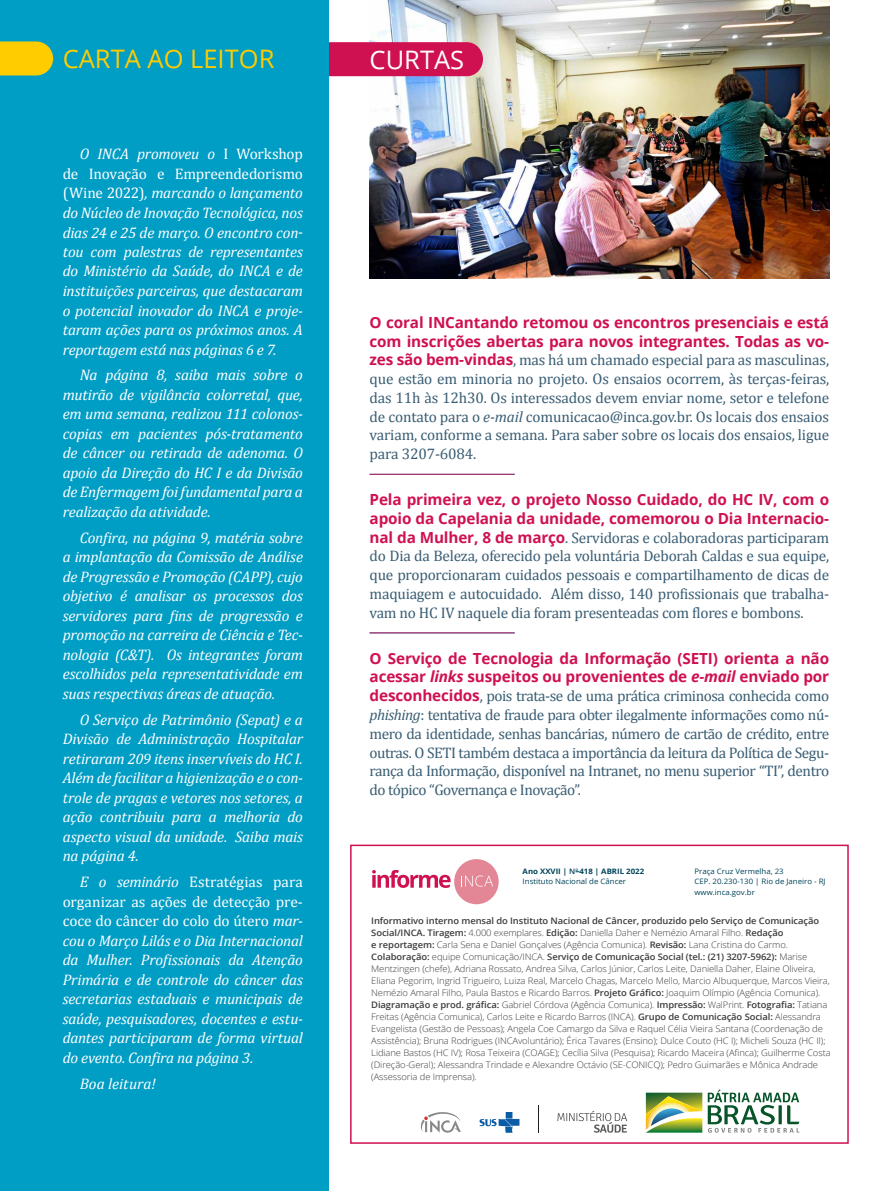
<style>
.page{position:relative;width:893px;height:1191px;background:#fff}
.page>*{position:absolute;margin:0;border:0;box-sizing:border-box;transform-origin:0 0}
.t1{font:25.5px "Open Sans";color:#fc0}
.t2{font:25.5px "Open Sans";color:#fff}
.t3{font:italic 15.3px/19.5px "Cambria";letter-spacing:-.015em;color:#fff;text-align:justify}
.t4{font:15.3px/18.8px "Cambria";letter-spacing:-.015em;color:#395d73;text-align:justify}
.t5{font:700 15.3px/18.8px "Open Sans";letter-spacing:-.01em;color:#cf1152}
.t6{font:italic 15.3px "Cambria";letter-spacing:.005em;color:#fff}
.t7{font:300 9px/12px "Open Sans";letter-spacing:-.01em;color:#3c3c3b;scale:1.05 1}
.t8{font:7.5px/10.5px "Open Sans";color:#00445b;scale:1.05 1}
.s1{font-style:normal}
.s2{font-family:"Open Sans";font-weight:700;color:#cf1152}
.s3{font-style:italic}
.s4{font-weight:700}
.s5{font-weight:600}
</style>
<div class="page">
<img style="left:370px;top:0;width:459px;height:279px">
<div style="left:328px;top:42px;width:155px;height:34px;background:#cf1152"></div>
<hr style="left:370px;top:474px;width:145px;height:1px;background:#009dc5">
<hr style="left:370px;top:632px;width:145px;height:1px;background:#009dc5">
<div style="left:0;top:0;width:328px;height:1191px;background:#009dc5"></div>
<div style="left:350px;top:844px;width:499px;height:299px;border:2px solid #cf1152"></div>
<svg style="left:0;top:41px;width:53px;height:34px;background:#ebc80f"></svg>
<svg style="left:372px;top:870px;width:79px;height:18px"></svg>
<div style="left:454px;top:859px;width:45px;height:45px;background:#e38797;border-radius:50%"></div>
<svg style="left:461px;top:875px;width:32px;height:11px"></svg>
<svg style="left:479px;top:1112px;width:40px;height:20px"></svg>
<svg style="left:557px;top:1111px;width:70px;height:21px"></svg>
<svg style="left:646px;top:1092px;width:56px;height:40px;background:#9cb264"></svg>
<svg style="left:708px;top:1089px;width:91px;height:43px"></svg>
<svg style="left:538px;top:1105px;width:1px;height:27px"></svg>
<svg style="left:420px;top:1112px;width:41px;height:20px"></svg>
<hr style="left:370px;top:474px;width:144px;height:1px;background:#cf1152">
<hr style="left:370px;top:632px;width:144px;height:1px;background:#cf1152">
<h1 class="t1" style="left:63px;top:42px;width:213px">CARTA AO LEITOR</h1>
<p class="t3" style="left:63px;top:144px;width:242px;text-indent:17px">O INCA promoveu o <span class="s1">I Workshop de Inovação e Empreendedorismo (Wine 2022)</span>, marcando o lançamento do Núcleo de Inovação Tecnológica, nos dias 24 e 25 de março. O encontro con&shy;tou com palestras de representantes do Ministério da Saúde, do INCA e de instituições parceiras, que destacaram o potencial inovador do INCA e proje&shy;taram ações para os próximos anos. A reportagem está nas páginas 6 e 7.</p>
<p class="t3" style="left:63px;top:365px;width:242px;text-indent:17px">Na página 8, saiba mais sobre o mutirão de vigilância colorretal, que, em uma semana, realizou 111 colonos&shy;copias em pacientes pós-tratamento de câncer ou retirada de adenoma. O apoio da Direção do HC I e da Divisão de Enfermagem foi fundamental para a realização da atividade.</p>
<p class="t3" style="left:63px;top:527px;width:242px;text-indent:17px">Confira, na página 9, matéria sobre a implantação da Comissão de Análise de Progressão e Promoção (CAPP), cujo objetivo é analisar os processos dos servidores para fins de progressão e promoção na carreira de Ciência e Tec&shy;nologia (C&amp;T). Os integrantes foram escolhidos pela representatividade em suas respectivas áreas de atuação.</p>
<p class="t3" style="left:63px;top:709px;width:242px;text-indent:17px">O Serviço de Patrimônio (Sepat) e a Divisão de Administração Hospitalar retiraram 209 itens inservíveis do HC I.<br>Além de facilitar a higienização e o con&shy;trole de pragas e vetores nos setores, a ação contribuiu para a melhoria do aspecto visual da unidade. Saiba mais na página 4.</p>
<p class="t3" style="left:63px;top:871px;width:242px;text-indent:17px">E o seminário <span class="s1">Estratégias para organizar as ações de detecção pre&shy;coce do câncer do colo do útero</span> mar&shy;cou o Março Lilás e o Dia Internacional da Mulher. Profissionais da Atenção Primária e de controle do câncer das secretarias estaduais e municipais de saúde, pesquisadores, docentes e estu&shy;dantes participaram de forma virtual do evento. Confira na página 3.</p>
<p class="t6" style="left:80px;top:1072px;width:77px">Boa leitura!</p>
<h1 class="t2" style="left:370px;top:42px;width:96px">CURTAS</h1>
<p class="t5" style="left:370px;top:312px;width:461px">O coral INCantando retomou os encontros presenciais e está com inscrições abertas para novos integrantes. Todas as vo-</p>
<p class="t4" style="left:370px;top:351px;width:461px"><span class="s2">zes são bem-vindas</span>, mas há um chamado especial para as masculinas, que estão em minoria no projeto. Os ensaios ocorrem, às terças-feiras, das 11h às 12h30. Os interessados devem enviar nome, setor e telefone de contato para o <span class="s3">e-mail</span> comunicacao@inca.gov.br. Os locais dos ensaios variam, conforme a semana. Para saber sobre os locais dos ensaios, ligue para 3207-6084.</p>
<p class="t5" style="left:370px;top:490px;width:461px">Pela primeira vez, o projeto Nosso Cuidado, do HC IV, com o apoio da Capelania da unidade, comemorou o Dia Internacio-</p>
<p class="t4" style="left:370px;top:528px;width:461px"><span class="s2">nal da Mulher, 8 de março</span>. Servidoras e colaboradoras participaram do Dia da Beleza, oferecido pela voluntária Deborah Caldas e sua equipe, que proporcionaram cuidados pessoais e compartilhamento de dicas de maquiagem e autocuidado. Além disso, 140 profissionais que trabalha&shy;vam no HC IV naquele dia foram presenteadas com flores e bombons.</p>
<p class="t5" style="left:370px;top:648px;width:461px">O Serviço de Tecnologia da Informação (SETI) orienta a não acessar <span class="s3">links</span> suspeitos ou provenientes de <span class="s3">e-mail</span> enviado por</p>
<p class="t4" style="left:370px;top:686px;width:461px"><span class="s2">desconhecidos</span>, pois trata-se de uma prática criminosa conhecida como <span class="s3">phishing</span>: tentativa de fraude para obter ilegalmente informações como nú&shy;mero da identidade, senhas bancárias, número de cartão de crédito, entre outras. O SETI também destaca a importância da leitura da Política de Segu&shy;rança da Informação, disponível na Intranet, no menu superior “TI”, dentro do tópico “Governança e Inovação”.</p>
<p class="t8" style="left:523px;top:865px;width:117px"><span class="s4">Ano XXVII |</span> <span class="s5">N</span><sup>o</sup> <span class="s4">418 | ABRIL 2022<br></span>Instituto Nacional de Câncer</p>
<p class="t8" style="left:694px;top:865px;width:126px">Praça Cruz Vermelha, 23<br>CEP. 20.230-130 | Rio de Janeiro - RJ www.inca.gov.br</p>
<p class="t7" style="left:371px;top:914px;width:439px"><span class="s5">Informativo interno mensal do Instituto Nacional de Câncer, produzido pelo Serviço de Comunicação Social/INCA. Tiragem:</span> 4.000 exemplares. <span class="s5">Edição:</span> Daniella Daher e Nemézio Amaral Filho. <span class="s5">Redação<br>e reportagem:</span> Carla Sena e Daniel Gonçalves (Agência Comunica). <span class="s5">Revisão:</span> Lana Cristina do Carmo.<br><span class="s5">Colaboração:</span> equipe Comunicação/INCA. <span class="s5">Serviço de Comunicação Social (tel.: (21) 3207-5962):</span> Marise Mentzingen (chefe), Adriana Rossato, Andrea Silva, Carlos Júnior, Carlos Leite, Daniella Daher, Elaine Oliveira, Eliana Pegorim, Ingrid Trigueiro, Luiza Real, Marcelo Chagas, Marcelo Mello, Marcio Albuquerque, Marcos Vieira, Nemézio Amaral Filho, Paula Bastos e Ricardo Barros. <span class="s5">Projeto Gráfico:</span> Joaquim Olímpio (Agência Comunica).<br><span class="s5">Diagramação e prod. gráfica:</span> Gabriel Córdova (Agência Comunica). <span class="s5">Impressão:</span> WalPrint. <span class="s5">Fotografia:</span> Tatiana Freitas (Agência Comunica), Carlos Leite e Ricardo Barros (INCA). <span class="s5">Grupo de Comunicação Social:</span> Alessandra Evangelista (Gestão de Pessoas); Angela Coe Camargo da Silva e Raquel Célia Vieira Santana (Coordenação de Assistência); Bruna Rodrigues (INCAvoluntário); Érica Tavares (Ensino); Dulce Couto (HC I); Micheli Souza (HC II); Lidiane Bastos (HC IV); Rosa Teixeira (COAGE); Cecília Silva (Pesquisa); Ricardo Maceira (Afinca); Guilherme Costa (Direção-Geral); Alessandra Trindade e Alexandre Octávio (SE-CONICQ); Pedro Guimarães e Mônica Andrade (Assessoria de Imprensa).</p>
</div>
